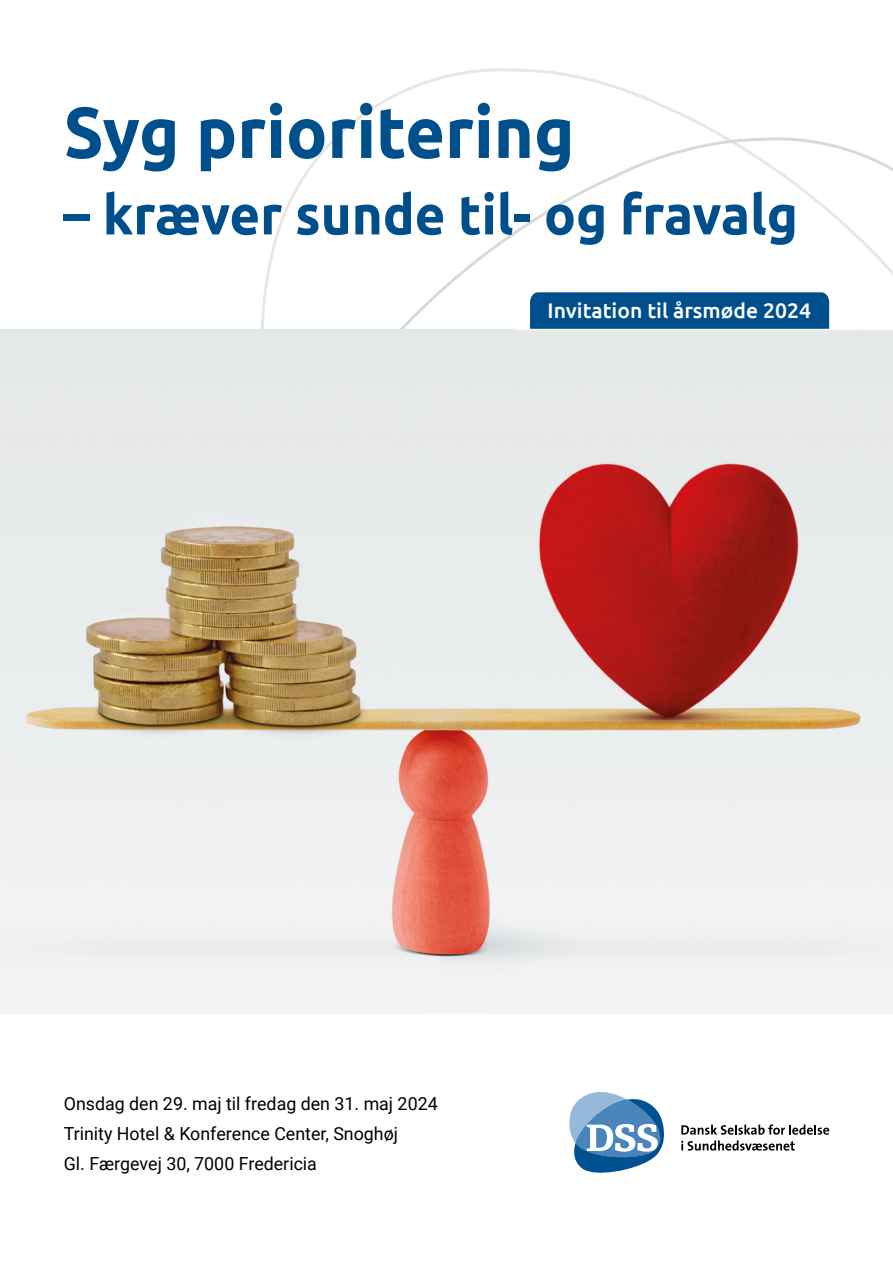
<style>
.page{position:relative;width:893px;height:1263px;background:#fff}
.page>*{position:absolute;margin:0;border:0;box-sizing:border-box;transform-origin:0 0}
.t1{font:700 72px "Ubuntu";color:#004f8d;scale:.95 1}
.t2{font:700 55.5px "Ubuntu";color:#004f8d;scale:.95 1}
.t3{font:500 21.15px "Ubuntu";color:#fff}
.t4{font:18px/30px "Roboto";color:#000}
</style>
<div class="page">
<svg style="left:260px;top:68px;width:633px;height:262px"></svg>
<svg style="left:569px;top:1092px;width:96px;height:81px"></svg>
<svg style="left:681px;top:1124px;width:148px;height:26px"></svg>
<div style="left:530px;top:292px;width:299px;height:37px;background:#004f8d"></div>
<img style="left:0;top:330px;width:893px;height:683px">
<hr style="left:514px;top:329px;width:379px;height:1px;background:#fff">
<h1 class="t1" style="left:64px;top:89px;width:539px">Syg prioritering</h1>
<h2 class="t2" style="left:64px;top:181px;width:774px">– kræver sunde til- og fravalg</h2>
<p class="t3" style="left:548px;top:297px;width:265px">Invitation til årsmøde 2024</p>
<p class="t4" style="left:64px;top:1088px;width:375px">Onsdag den 29. maj til fredag den 31. maj 2024<br>Trinity Hotel &amp; Konference Center, Snoghøj<br>Gl. Færgevej 30, 7000 Fredericia</p>
</div>
